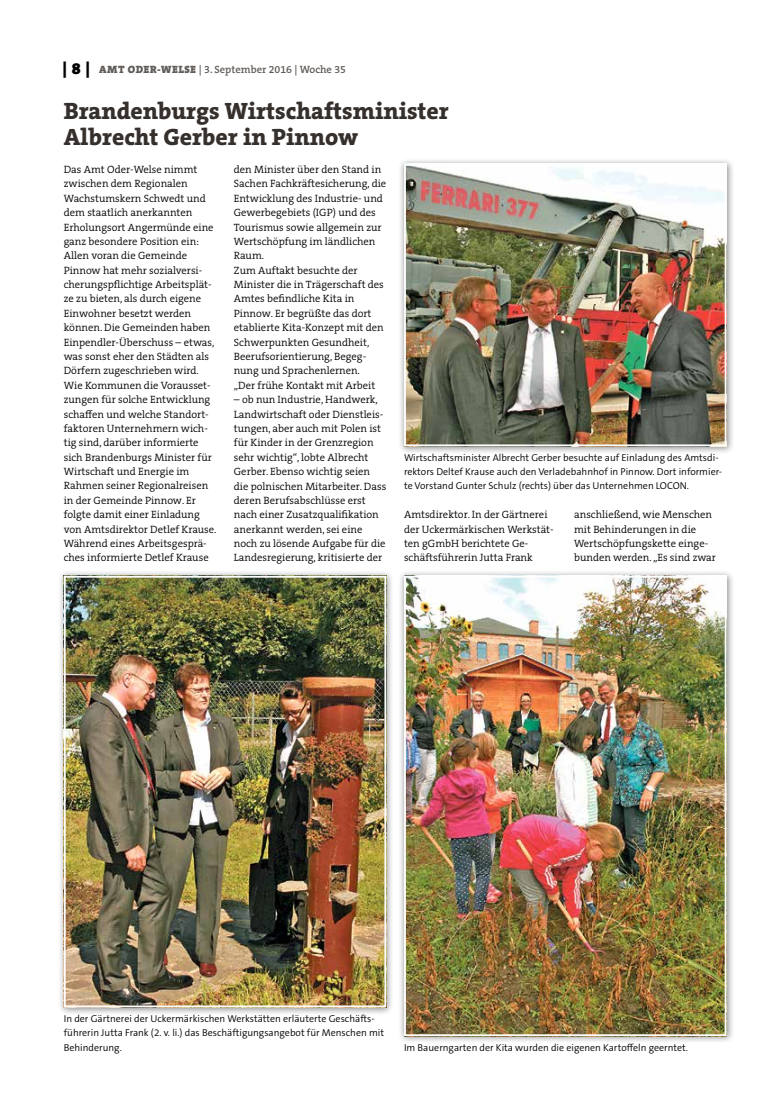
<style>
.page{position:relative;width:762px;height:1117px;background:#fff}
.page>*{position:absolute;margin:0;border:0;box-sizing:border-box;transform-origin:0 0}
.t1{font:800 23.75px/26.2px "The Serif B W8";color:#36302d}
.t2{font:300 10.62px/14.4px "The Serif B W4";color:#000}
.t3{font:600 10.62px "The Serif B W6";color:#615c58}
.t4{font:300 10px/14.4px "The Sans B W4";color:#000}
.s1{font-family:"The Serif B W9";font-weight:900;font-size:16.25px;color:#000}
.s2{font-family:"The Serif B W9";font-weight:900}
</style>
<div class="page">
<div style="left:398px;top:570px;width:336px;height:473px;background:#000;opacity:.45"></div>
<img style="left:407px;top:578px;width:316px;height:454px">
<div style="left:404px;top:575px;width:322px;height:460px;border:2px solid #fff"></div>
<div style="left:58px;top:570px;width:336px;height:445px;background:#000;opacity:.45"></div>
<img style="left:67px;top:578px;width:316px;height:426px">
<div style="left:64px;top:575px;width:322px;height:432px;border:2px solid #fff"></div>
<div style="left:398px;top:158px;width:336px;height:296px;background:#000;opacity:.45"></div>
<img style="left:407px;top:167px;width:316px;height:276px">
<div style="left:404px;top:164px;width:322px;height:282px;border:2px solid #fff"></div>
<p class="t3" style="left:63px;top:63px;width:285px"><span class="s1">| 8 |</span> <span class="s2">AMT ODER-WELSE</span> | 3. September 2016 | Woche 35</p>
<h1 class="t1" style="left:64px;top:97px;width:387px">Brandenburgs Wirtschaftsminister<br>Albrecht Gerber in Pinnow</h1>
<p class="t2" style="left:64px;top:162px;width:154px">Das Amt Oder-Welse nimmt zwischen dem Regionalen<br>Wachstumskern Schwedt und dem staatlich anerkannten<br>Erholungsort Angermünde eine ganz besondere Position ein:<br>Allen voran die Gemeinde<br>Pinnow hat mehr sozialversi&shy;cherungspflichtige Arbeitsplät&shy;ze zu bieten, als durch eigene<br>Einwohner besetzt werden können. Die Gemeinden haben<br>Einpendler-Überschuss – etwas, was sonst eher den Städten als<br>Dörfern zugeschrieben wird.<br>Wie Kommunen die Vorausset&shy;zungen für solche Entwicklung schaffen und welche Standort&shy;faktoren Unternehmern wich&shy;tig sind, darüber informierte sich Brandenburgs Minister für<br>Wirtschaft und Energie im<br>Rahmen seiner Regionalreisen in der Gemeinde Pinnow. Er folgte damit einer Einladung von Amtsdirektor Detlef Krause.<br>Während eines Arbeitsgesprä&shy;ches informierte Detlef Krause</p>
<p class="t2" style="left:234px;top:162px;width:154px">den Minister über den Stand in<br>Sachen Fachkräftesicherung, die<br>Entwicklung des Industrie- und<br>Gewerbegebiets (IGP) und des<br>Tourismus sowie allgemein zur<br>Wertschöpfung im ländlichen<br>Raum.<br>Zum Auftakt besuchte der<br>Minister die in Trägerschaft des<br>Amtes befindliche Kita in<br>Pinnow. Er begrüßte das dort etablierte Kita-Konzept mit den<br>Schwerpunkten Gesundheit,<br>Beerufsorientierung, Begeg&shy;nung und Sprachenlernen.<br>„Der frühe Kontakt mit Arbeit</p>
<p class="t2" style="left:234px;top:392px;width:154px">– ob nun Industrie, Handwerk,<br>Landwirtschaft oder Dienstleis&shy;tungen, aber auch mit Polen ist für Kinder in der Grenzregion sehr wichtig“, lobte Albrecht<br>Gerber. Ebenso wichtig seien die polnischen Mitarbeiter. Dass deren Berufsabschlüsse erst nach einer Zusatzqualifikation anerkannt werden, sei eine noch zu lösende Aufgabe für die<br>Landesregierung, kritisierte der</p>
<p class="t4" style="left:404px;top:450px;width:320px">Wirtschaftsminister Albrecht Gerber besuchte auf Einladung des Amtsdi&shy;rektors Deltef Krause auch den Verladebahnhof in Pinnow. Dort informier&shy;te Vorstand Gunter Schulz (rechts) über das Unternehmen LOCON.</p>
<p class="t2" style="left:404px;top:507px;width:151px">Amtsdirektor. In der Gärtnerei der Uckermärkischen Werkstät&shy;ten gGmbH berichtete Ge&shy;schäftsführerin Jutta Frank</p>
<p class="t2" style="left:574px;top:507px;width:143px">anschließend, wie Menschen mit Behinderungen in die<br>Wertschöpfungskette einge&shy;bunden werden. „Es sind zwar</p>
<p class="t4" style="left:64px;top:1010px;width:322px">In der Gärtnerei der Uckermärkischen Werkstätten erläuterte Geschäfts&shy;führerin Jutta Frank (2. v. li.) das Beschäftigungsangebot für Menschen mit<br>Behinderung.</p>
<p class="t4" style="left:404px;top:1039px;width:285px">Im Bauerngarten der Kita wurden die eigenen Kartoffeln geerntet.</p>
</div>
